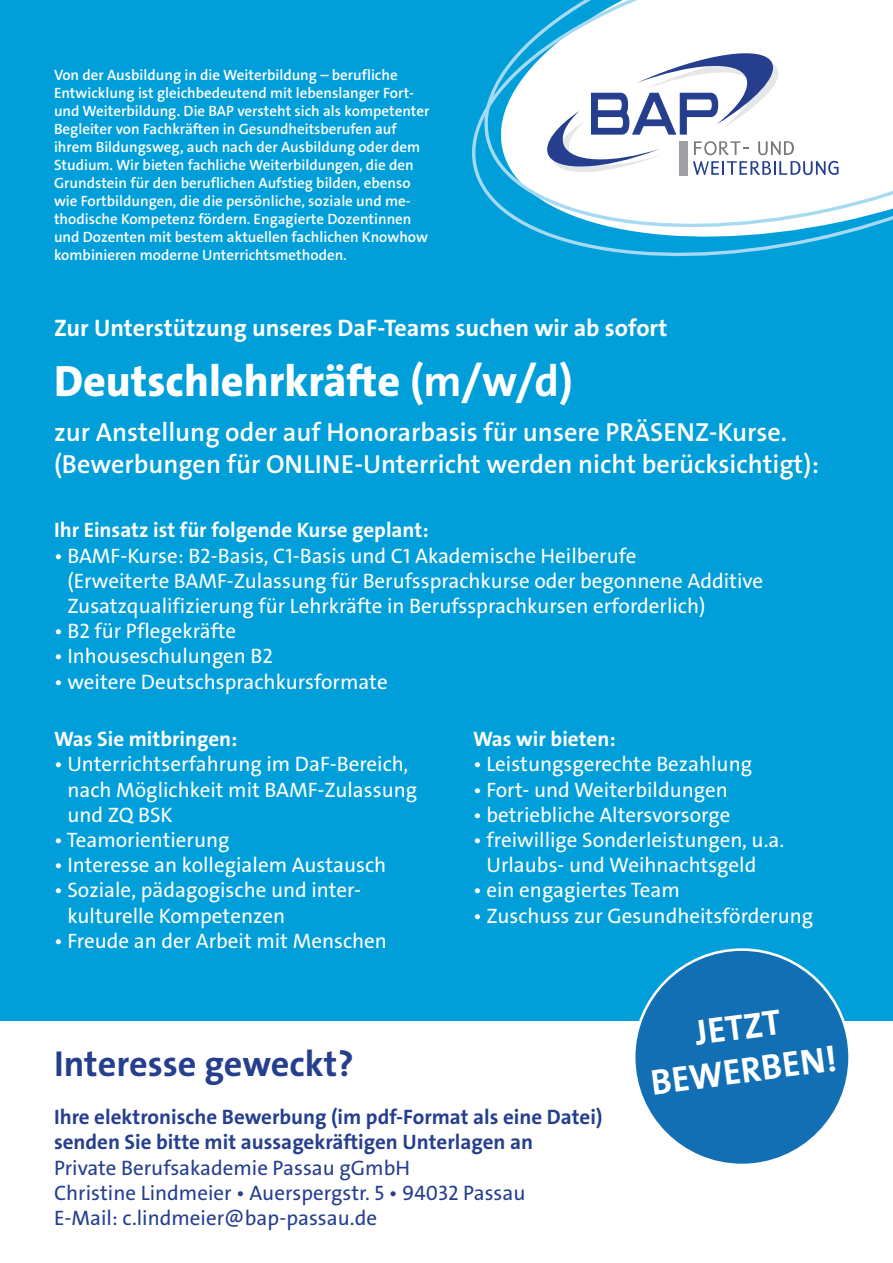
<style>
.page{position:relative;width:893px;height:1263px;background:#fff}
.page>*{position:absolute;margin:0;border:0;box-sizing:border-box;transform-origin:0 0}
.t1{font:44.1px "The Sans LP8 Ex Bld";color:#fff}
.t2{font:36.3px "The Sans LP7 Bld";color:#253f8e}
.t3{font:36.15px/43.2px "The Sans LP7 Bld";color:#fff;text-align:center}
.t4{font:26.25px/31.5px "The Sans LP6 Se Bld";color:#fff}
.t5{font:24px "The Sans LP7 Bld";color:#fff}
.t6{font:21px/25.2px "The Sans LP5 Plain";color:#fff}
.t7{font:21px/25.2px "The Sans LP5 Plain";color:#253f8e}
.t8{font:21px/25.2px "The Sans LP7 Bld";color:#253f8e}
.t9{font:21px "The Sans LP7 Bld";color:#fff}
.t10{font:15px/18px "The Sans LP6 Se Bld";color:#fff}
.s1{font-family:"The Sans LP7 Bld"}
</style>
<div class="page">
<div style="left:0;top:0;width:893px;height:1020px;background:#009fda"></div>
<div style="left:634px;top:949px;width:216px;height:216px;background:#126fb4;border-radius:50%"></div>
<svg style="left:472px;top:0;width:421px;height:257px"></svg>
<svg style="left:544px;top:44px;width:295px;height:134px;background:#dadeeb"></svg>
<div style="left:679px;top:141px;width:8px;height:34px;background:#9d9fa2"></div>
<p class="t10" style="left:54px;top:66px;width:377px">Von der Ausbildung in die Weiterbildung – berufliche Entwicklung ist gleichbedeutend mit lebenslanger Fort&shy;und Weiterbildung. Die BAP versteht sich als kompetenter Begleiter von Fachkräften in Gesundheitsberufen auf ihrem Bildungsweg, auch nach der Ausbildung oder dem Studium. Wir bieten fachliche Weiterbildungen, die den Grundstein für den beruflichen Aufstieg bilden, ebenso wie Fortbildungen, die die persönliche, soziale und me&shy;thodische Kompetenz fördern. Engagierte Dozentinnen und Dozenten mit bestem aktuellen fachlichen Knowhow kombinieren moderne Unterrichtsmethoden.</p>
<p class="t5" style="left:54px;top:312px;width:615px">Zur Unterstützung unseres DaF-Teams suchen wir ab sofort</p>
<h1 class="t1" style="left:54px;top:353px;width:521px">Deutschlehrkräfte <span class="s1">(m/w/d)</span></h1>
<p class="t4" style="left:54px;top:417px;width:767px">zur Anstellung oder auf Honorarbasis für unsere PRÄSENZ-Kurse. (Bewerbungen für ONLINE-Unterricht werden nicht berücksichtigt):</p>
<p class="t9" style="left:54px;top:517px;width:376px">Ihr Einsatz ist für folgende Kurse geplant:</p>
<p class="t6" style="left:67px;top:543px;width:697px;text-indent:-13px">• BAMF-Kurse: B2-Basis, C1-Basis und C1 Akademische Heilberufe<br>(Erweiterte BAMF-Zulassung für Berufssprachkurse oder begonnene Additive<br>Zusatzqualifizierung für Lehrkräfte in Berufssprachkursen erforderlich)</p>
<p class="t6" style="left:54px;top:619px;width:184px">• B2 für Pflegekräfte</p>
<p class="t6" style="left:54px;top:644px;width:221px">• Inhouseschulungen B2</p>
<p class="t6" style="left:54px;top:669px;width:335px">• weitere Deutschsprachkursformate</p>
<p class="t9" style="left:54px;top:725px;width:185px">Was Sie mitbringen:</p>
<p class="t6" style="left:67px;top:752px;width:351px;text-indent:-13px">• Unterrichtserfahrung im DaF-Bereich, nach Möglichkeit mit BAMF-Zulassung und ZQ BSK</p>
<p class="t6" style="left:54px;top:827px;width:177px">• Teamorientierung</p>
<p class="t6" style="left:54px;top:853px;width:334px">• Interesse an kollegialem Austausch</p>
<p class="t6" style="left:67px;top:878px;width:295px;text-indent:-13px">• Soziale, pädagogische und inter&shy;kulturelle Kompetenzen</p>
<p class="t6" style="left:54px;top:928px;width:334px">• Freude an der Arbeit mit Menschen</p>
<h2 class="t2" style="left:54px;top:1040px;width:301px">Interesse geweckt?</h2>
<p class="t9" style="left:473px;top:725px;width:144px">Was wir bieten:</p>
<p class="t6" style="left:473px;top:752px;width:281px">• Leistungsgerechte Bezahlung</p>
<p class="t6" style="left:473px;top:777px;width:256px">• Fort- und Weiterbildungen</p>
<p class="t6" style="left:473px;top:802px;width:259px">• betriebliche Altersvorsorge</p>
<p class="t6" style="left:486px;top:827px;width:299px;text-indent:-13px">• freiwillige Sonderleistungen, u.a.<br>Urlaubs- und Weihnachtsgeld</p>
<p class="t6" style="left:473px;top:878px;width:208px">• ein engagiertes Team</p>
<p class="t6" style="left:473px;top:903px;width:342px">• Zuschuss zur Gesundheitsförderung</p>
<h3 class="t3" style="left:643px;top:1018px;width:189px;rotate:-7deg">JETZT<br>BEWERBEN!</h3>
<p class="t8" style="left:54px;top:1105px;width:550px">Ihre elektronische Bewerbung (im pdf-Format als eine Datei) senden Sie bitte mit aussagekräftigen Unterlagen an</p>
<p class="t7" style="left:54px;top:1155px;width:473px">Private Berufsakademie Passau gGmbH<br>Christine Lindmeier • Auerspergstr. 5 • 94032 Passau<br>E-Mail: c.lindmeier@bap-passau.de</p>
</div>
